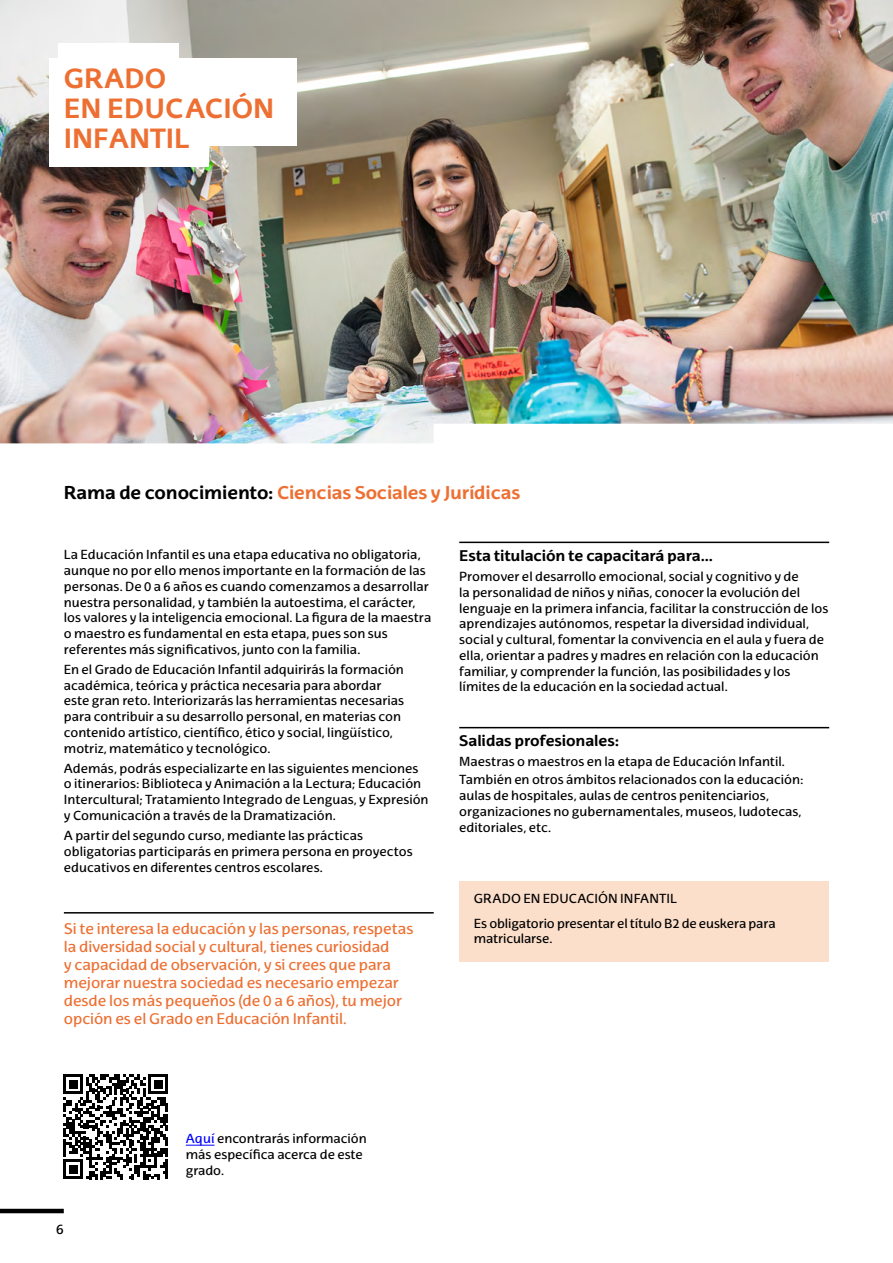
<style>
.page{position:relative;width:893px;height:1263px;background:#fff}
.page>*{position:absolute;margin:0;border:0;box-sizing:border-box;transform-origin:0 0}
.t1{font:700 27px "EHU Sans";color:#ed6f32}
.Párrafo_ESP{font:700 18px "EHU Sans";letter-spacing:-.01em;color:#ed6f32}
.Parrafo_color_filete{font:15px/18px "EHU Sans";letter-spacing:-.005em;color:#ed6f32}
.Titular2{font:700 15px "EHU Sans";letter-spacing:-.01em;color:#000}
.t2{font:13.5px "EHU Sans";color:#000}
.Párrafo_ESP-2{font:12.75px/15.8px "EHU Sans";color:#000}
.s1{color:#000}
.s2{color:#00f}
</style>
<div class="page">
<img style="left:0;top:0;width:893px;height:443px">
<svg style="left:434px;top:424px;width:459px;height:19px"></svg>
<svg style="left:0;top:443px;width:830px;height:101px"></svg>
<div style="left:49px;top:80px;width:248px;height:66px;background:#fff"></div>
<div style="left:49px;top:110px;width:159px;height:57px;background:#fff"></div>
<div style="left:49px;top:58px;width:248px;height:36px;background:#fff"></div>
<div style="left:58px;top:43px;width:121px;height:53px;background:#fff"></div>
<hr style="left:0;top:1209px;width:64px;height:4px;background:#000">
<hr style="left:64px;top:912px;width:370px;height:1px;background:#000">
<hr style="left:459px;top:542px;width:370px;height:1px;background:#000">
<hr style="left:459px;top:727px;width:370px;height:1px;background:#000">
<div style="left:459px;top:881px;width:370px;height:81px;background:#fcdfcb"></div>
<svg style="left:63px;top:1074px;width:105px;height:105px"></svg>
<hr style="left:165px;top:1159px;width:3px;height:20px;background:#000">
<svg style="left:186px;top:1145px;width:28px;height:1px"></svg>
<p class="t1" style="left:64px;top:62px;width:104px">GRADO</p>
<p class="t1" style="left:64px;top:92px;width:212px">EN EDUCACIÓN</p>
<p class="t1" style="left:64px;top:122px;width:126px">INFANTIL</p>
<p class="Párrafo_ESP" style="left:64px;top:481px;width:458px"><span class="s1">Rama de conocimiento:</span> Ciencias Sociales y Jurídicas</p>
<p class="Párrafo_ESP-2" style="left:64px;top:547px;width:369px">La Educación Infantil es una etapa educativa no obligatoria, aunque no por ello menos importante en la formación de las personas. De 0 a 6 años es cuando comenzamos a desarrollar nuestra personalidad, y también la autoestima, el carácter, los valores y la inteligencia emocional. La figura de la maestra o maestro es fundamental en esta etapa, pues son sus referentes más significativos, junto con la familia.</p>
<p class="Párrafo_ESP-2" style="left:64px;top:661px;width:342px">En el Grado de Educación Infantil adquirirás la formación académica, teórica y práctica necesaria para abordar este gran reto. Interiorizarás las herramientas necesarias para contribuir a su desarrollo personal, en materias con contenido artístico, científico, ético y social, lingüístico, motriz, matemático y tecnológico.</p>
<p class="Párrafo_ESP-2" style="left:64px;top:760px;width:366px">Además, podrás especializarte en las siguientes menciones o itinerarios: Biblioteca y Animación a la Lectura; Educación Intercultural; Tratamiento Integrado de Lenguas, y Expresión y Comunicación a través de la Dramatización.</p>
<p class="Párrafo_ESP-2" style="left:64px;top:827px;width:350px">A partir del segundo curso, mediante las prácticas obligatorias participarás en primera persona en proyectos educativos en diferentes centros escolares.</p>
<p class="Parrafo_color_filete" style="left:64px;top:919px;width:351px">Si te interesa la educación y las personas, respetas la diversidad social y cultural, tienes curiosidad<br>y capacidad de observación, y si crees que para mejorar nuestra sociedad es necesario empezar desde los más pequeños (de 0 a 6 años), tu mejor opción es el Grado en Educación Infantil.</p>
<p class="Titular2" style="left:459px;top:546px;width:255px">Esta titulación te capacitará para…</p>
<p class="Párrafo_ESP-2" style="left:459px;top:569px;width:371px">Promover el desarrollo emocional, social y cognitivo y de<br>la personalidad de niños y niñas, conocer la evolución del lenguaje en la primera infancia, facilitar la construcción de los aprendizajes autónomos, respetar la diversidad individual, social y cultural, fomentar la convivencia en el aula y fuera de ella, orientar a padres y madres en relación con la educación familiar, y comprender la función, las posibilidades y los límites de la educación en la sociedad actual.</p>
<p class="Titular2" style="left:459px;top:732px;width:161px">Salidas profesionales:</p>
<p class="Párrafo_ESP-2" style="left:459px;top:754px;width:327px">Maestras o maestros en la etapa de Educación Infantil.</p>
<p class="Párrafo_ESP-2" style="left:459px;top:772px;width:346px">También en otros ámbitos relacionados con la educación: aulas de hospitales, aulas de centros penitenciarios, organizaciones no gubernamentales, museos, ludotecas, editoriales, etc.</p>
<p class="Párrafo_ESP-2" style="left:474px;top:891px;width:205px">GRADO EN EDUCACIÓN INFANTIL</p>
<p class="Párrafo_ESP-2" style="left:474px;top:915px;width:303px">Es obligatorio presentar el título B2 de euskera para matricularse.</p>
<p class="t2" style="left:56px;top:1221px;width:9px">6</p>
<p class="Párrafo_ESP-2" style="left:186px;top:1130px;width:182px"><span class="s2">Aquí</span> encontrarás información más específica acerca de este grado.</p>
</div>
